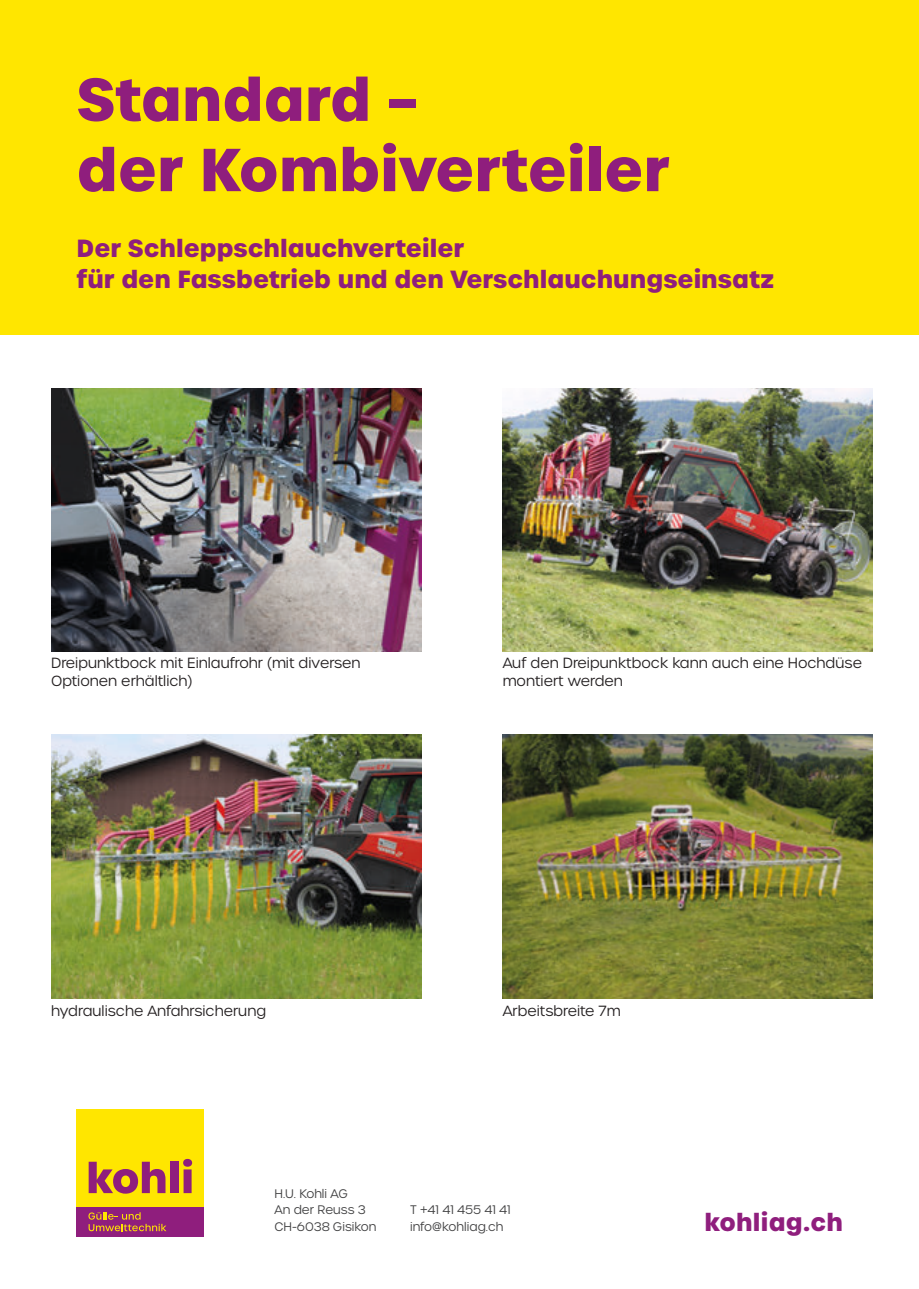
<style>
.page{position:relative;width:919px;height:1289px;background:#fff}
.page>*{position:absolute;margin:0;border:0;box-sizing:border-box;transform-origin:0 0}
.t1{font:700 58.5px/70.2px "Urbane";color:#8f1e7d}
.t2{font:700 24px/31.5px "Urbane";color:#8f1e7d}
.t3{font:300 14.25px/17.1px "Urbane";color:#231f20}
.t4{font:300 12px/16.5px "Urbane";color:#414142}
</style>
<div class="page">
<div style="left:0;top:0;width:918px;height:335px;background:#ffe600"></div>
<div style="left:77px;top:1109px;width:127px;height:98px;background:#ffe600"></div>
<div style="left:77px;top:1207px;width:127px;height:29px;background:#8f1e7d"></div>
<svg style="left:89px;top:1161px;width:76px;height:32px"></svg>
<div style="left:170px;top:1161px;width:8px;height:32px;background:#8f1e7d"></div>
<svg style="left:183px;top:1158px;width:9px;height:35px"></svg>
<svg style="left:88px;top:1212px;width:78px;height:19px"></svg>
<img style="left:51px;top:388px;width:370px;height:264px">
<img style="left:502px;top:388px;width:370px;height:264px">
<img style="left:51px;top:735px;width:370px;height:263px">
<img style="left:502px;top:735px;width:370px;height:263px">
<p class="t1" style="left:77px;top:65px;width:594px">Standard –<br>der Kombiverteiler</p>
<p class="t2" style="left:77px;top:232px;width:699px">Der Schleppschlauchverteiler<br>für den Fassbetrieb und den Verschlauchungseinsatz</p>
<p class="t3" style="left:51px;top:654px;width:311px">Dreipunktbock mit Einlaufrohr (mit diversen</p>
<p class="t3" style="left:51px;top:672px;width:143px">Optionen erhältlich)</p>
<p class="t3" style="left:502px;top:654px;width:361px">Auf den Dreipunktbock kann auch eine Hochdüse montiert werden</p>
<p class="t3" style="left:51px;top:1002px;width:217px">hydraulische Anfahrsicherung</p>
<p class="t3" style="left:502px;top:1002px;width:120px">Arbeitsbreite 7m</p>
<p class="t4" style="left:274px;top:1185px;width:104px">H.U. Kohli AG<br>An der Reuss 3<br>CH-6038 Gisikon</p>
<p class="t4" style="left:410px;top:1201px;width:102px">T +41 41 455 41 41 info@kohliag.ch</p>
<p class="t2" style="left:704px;top:1206px;width:140px">kohliag.ch</p>
</div>
